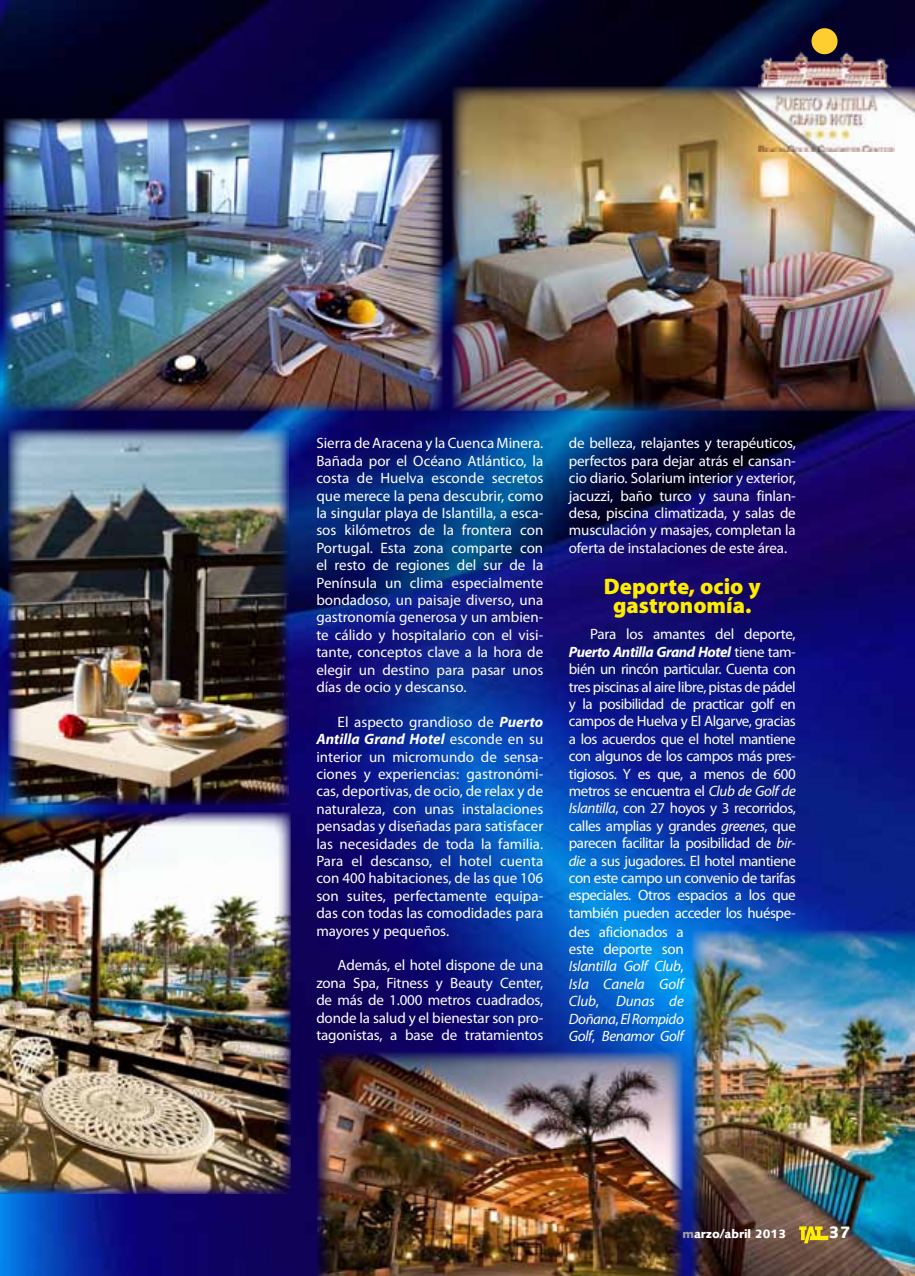
<style>
.page{position:relative;width:915px;height:1276px;background:#fff}
.page>*{position:absolute;margin:0;border:0;box-sizing:border-box;transform-origin:0 0}
.t1{font:900 22.5px/19.5px "Myriad Pro";color:#ffed00;text-align:center}
.t2{font:900 16.5px "Syntax";color:#fff}
.t3{font:15px/17.4px "Myriad Pro";letter-spacing:-.03em;color:#fff;text-align:justify}
.t4{font:900 12px "Syntax";color:#fff}
.s1{font-weight:700;font-style:italic}
.s2{font-style:italic}
.s3{color:#9c9e9f}
</style>
<div class="page">
<img style="left:0;top:0;width:914px;height:1276px">
<img style="left:451px;top:86px;width:463px;height:325px">
<img style="left:3px;top:118px;width:439px;height:293px">
<img style="left:8px;top:429px;width:280px;height:376px">
<img style="left:0;top:812px;width:291px;height:382px">
<img style="left:317px;top:1052px;width:365px;height:224px">
<img style="left:691px;top:930px;width:223px;height:346px">
<img style="left:758px;top:28px;width:138px;height:60px">
<img style="left:758px;top:95px;width:136px;height:57px">
<div style="left:811px;top:28px;width:26px;height:26px;background:#fece30;border-radius:50%"></div>
<svg style="left:798px;top:1226px;width:30px;height:17px"></svg>
<p class="t3" style="left:316px;top:434px;width:228px">Sierra de Aracena y la Cuenca Minera.<br>Bañada por el Océano Atlántico, la costa de Huelva esconde secretos que merece la pena descubrir, como la singular playa de Islantilla, a esca&shy;sos kilómetros de la frontera con Portugal. Esta zona comparte con el resto de regiones del sur de la Península un clima especialmente bondadoso, un paisaje diverso, una gastronomía generosa y un ambien&shy;te cálido y hospitalario con el visi&shy;tante, conceptos clave a la hora de elegir un destino para pasar unos días de ocio y descanso.</p>
<p class="t3" style="left:316px;top:713px;width:228px;text-indent:21px">El aspecto grandioso de <span class="s1">Puerto Antilla Grand Hotel</span> esconde en su interior un micromundo de sensa&shy;ciones y experiencias: gastronómi&shy;cas, deportivas, de ocio, de relax y de naturaleza, con unas instalaciones pensadas y diseñadas para satisfacer las necesidades de toda la familia.<br>Para el descanso, el hotel cuenta con 400 habitaciones, de las que 106 son suites, perfectamente equipa&shy;das con todas las comodidades para mayores y pequeños.</p>
<p class="t3" style="left:316px;top:956px;width:228px;text-indent:21px">Además, el hotel dispone de una zona Spa, Fitness y Beauty Center, de más de 1.000 metros cuadrados, donde la salud y el bienestar son pro&shy;tagonistas, a base de tratamientos</p>
<p class="t3" style="left:568px;top:434px;width:228px">de belleza, relajantes y terapéuticos, perfectos para dejar atrás el cansan&shy;cio diario. Solarium interior y exterior, jacuzzi, baño turco y sauna finlan&shy;desa, piscina climatizada, y salas de musculación y masajes, completan la oferta de instalaciones de este área.</p>
<h1 class="t1" style="left:603px;top:575px;width:158px">Deporte, ocio y gastronomía.</h1>
<p class="t3" style="left:568px;top:625px;width:228px;text-align:left;text-indent:21px">Para los amantes del deporte,<br><span class="s1">Puerto Antilla Grand Hotel</span> tiene tam&shy;bién un rincón particular. Cuenta con tres piscinas al aire libre, pistas de pádel y la posibilidad de practicar golf en campos de Huelva y El Algarve, gracias a los acuerdos que el hotel mantiene con algunos de los campos más pres&shy;tigiosos. Y es que, a menos de 600 metros se encuentra el <span class="s2">Club de Golf de<br>Islantilla</span>, con 27 hoyos y 3 recorridos, calles amplias y grandes <span class="s2">greenes</span>, que parecen facilitar la posibilidad de <span class="s2">bir&shy;die</span> a sus jugadores. El hotel mantiene con este campo un convenio de tarifas especiales. Otros espacios a los que también pueden acceder los huéspe&shy;des aficionados a<br>este deporte son<br><span class="s2">Islantilla Golf Club</span>,<br><span class="s2">Isla Canela Golf<br>Club</span>, <span class="s2">Dunas de<br>Doñana</span>, <span class="s2">El Rompido<br>Golf</span>, <span class="s2">Benamor Golf</span></p>
<p class="t4" style="left:682px;top:1227px;width:105px"><span class="s3">m</span>arzo/abril 2013</p>
<p class="t2" style="left:828px;top:1222px;width:23px">37</p>
</div>
